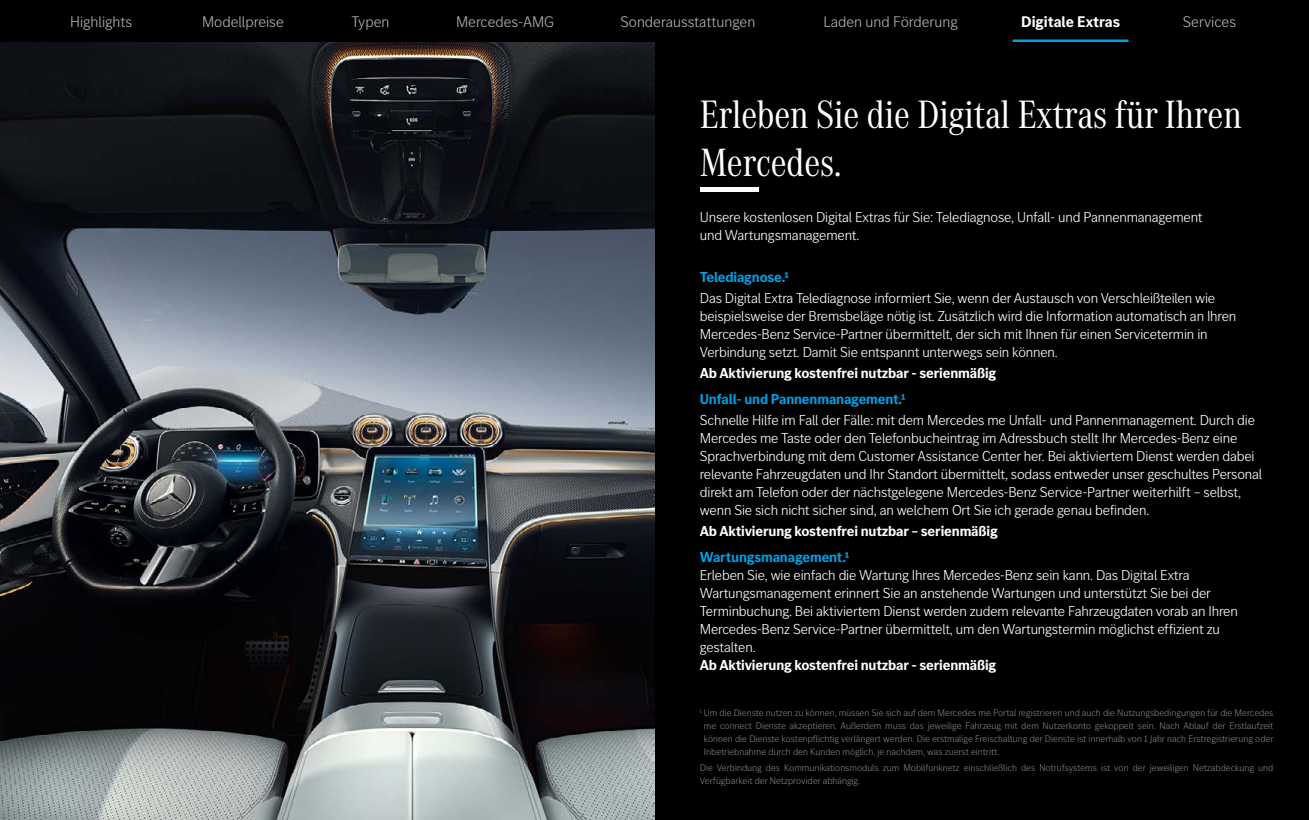
<style>
.page{position:relative;width:1309px;height:820px;background:#fff}
.page>*{position:absolute;margin:0;border:0;box-sizing:border-box;transform-origin:0 0}
.t1{font:41px/48px "MB Corpo A Title Cond";color:#fff}
.t2{font:300 16px "MB Corpo S Title";color:#b3b2b2}
.t3{font:700 16px "MB Corpo S Title";color:#fff}
.t4{font:300 15px/18px "MB Corpo S Title";letter-spacing:-.01em;color:#fff}
.t5{font:700 15px "MB Corpo S Title";letter-spacing:-.01em;color:#fff}
.t6{font:700 15px "MB Corpo S Title";letter-spacing:-.01em;color:#009fe3}
.t7{font:300 10px/13px "MB Corpo S Title";color:#808080;text-align:justify}
</style>
<div class="page">
<div style="left:0;top:0;width:1309px;height:43px;background:#000"></div>
<hr style="left:1013px;top:40px;width:116px;height:3px;background:#009fe3">
<div style="left:0;top:43px;width:1309px;height:777px;background:#000"></div>
<img style="left:0;top:43px;width:654px;height:777px">
<div style="left:700px;top:187px;width:59px;height:5px;background:#fff"></div>
<p class="t2" style="left:70px;top:12px;width:64px">Highlights</p>
<p class="t2" style="left:202px;top:12px;width:83px">Modellpreise</p>
<p class="t2" style="left:351px;top:12px;width:39px">Typen</p>
<p class="t2" style="left:456px;top:12px;width:100px">Mercedes-AMG</p>
<p class="t2" style="left:621px;top:12px;width:136px">Sonderausstattungen</p>
<p class="t2" style="left:823px;top:12px;width:136px">Laden und Förderung</p>
<p class="t3" style="left:1021px;top:11px;width:100px">Digitale Extras</p>
<p class="t2" style="left:1183px;top:12px;width:55px">Services</p>
<h1 class="t1" style="left:700px;top:87px;width:543px">Erleben Sie die Digital Extras für Ihren<br>Mercedes.</h1>
<p class="t4" style="left:700px;top:207px;width:504px">Unsere kostenlosen Digital Extras für Sie: Telediagnose, Unfall- und Pannenmanagement und Wartungsmanagement.</p>
<p class="t6" style="left:700px;top:267px;width:90px">Telediagnose.1</p>
<p class="t4" style="left:700px;top:288px;width:538px">Das Digital Extra Telediagnose informiert Sie, wenn der Austausch von Verschleißteilen wie beispielsweise der Bremsbeläge nötig ist. Zusätzlich wird die Information automatisch an Ihren Mercedes-Benz Service-Partner übermittelt, der sich mit Ihnen für einen Servicetermin in Verbindung setzt. Damit Sie entspannt unterwegs sein können.</p>
<p class="t5" style="left:700px;top:363px;width:298px">Ab Aktivierung kostenfrei nutzbar - serienmäßig</p>
<p class="t6" style="left:700px;top:389px;width:207px">Unfall- und Pannenmanagement.1</p>
<p class="t4" style="left:700px;top:410px;width:564px">Schnelle Hilfe im Fall der Fälle: mit dem Mercedes me Unfall- und Pannenmanagement. Durch die Mercedes me Taste oder den Telefonbucheintrag im Adressbuch stellt Ihr Mercedes-Benz eine Sprachverbindung mit dem Customer Assistance Center her. Bei aktiviertem Dienst werden dabei relevante Fahrzeugdaten und Ihr Standort übermittelt, sodass entweder unser geschultes Personal direkt am Telefon oder der nächstgelegene Mercedes-Benz Service-Partner weiterhilft – selbst, wenn Sie sich nicht sicher sind, an welchem Ort Sie ich gerade genau befinden.</p>
<p class="t5" style="left:700px;top:521px;width:299px">Ab Aktivierung kostenfrei nutzbar – serienmäßig</p>
<p class="t6" style="left:700px;top:547px;width:151px">Wartungsmanagement.1</p>
<p class="t4" style="left:700px;top:565px;width:540px">Erleben Sie, wie einfach die Wartung Ihres Mercedes-Benz sein kann. Das Digital Extra Wartungsmanagement erinnert Sie an anstehende Wartungen und unterstützt Sie bei der Terminbuchung. Bei aktiviertem Dienst werden zudem relevante Fahrzeugdaten vorab an Ihren Mercedes-Benz Service-Partner übermittelt, um den Wartungstermin möglichst effizient zu gestalten.</p>
<p class="t5" style="left:700px;top:655px;width:298px">Ab Aktivierung kostenfrei nutzbar - serienmäßig</p>
<p class="t7" style="left:704px;top:706px;width:571px;text-indent:-4px"><sup>1</sup> Um die Dienste nutzen zu können, müssen Sie sich auf dem Mercedes me Portal registrieren und auch die Nutzungsbedingungen für die Mercedes me connect Dienste akzeptieren. Außerdem muss das jeweilige Fahrzeug mit dem Nutzerkonto gekoppelt sein. Nach Ablauf der Erstlaufzeit können die Dienste kostenpflichtig verlängert werden. Die erstmalige Freischaltung der Dienste ist innerhalb von 1 Jahr nach Erstregistrierung oder Inbetriebnahme durch den Kunden möglich, je nachdem, was zuerst eintritt.</p>
<p class="t7" style="left:700px;top:761px;width:575px">Die Verbindung des Kommunikationsmoduls zum Mobilfunknetz einschließlich des Notrufsystems ist von der jeweiligen Netzabdeckung und<br>Verfügbarkeit der Netzprovider abhängig.</p>
</div>
